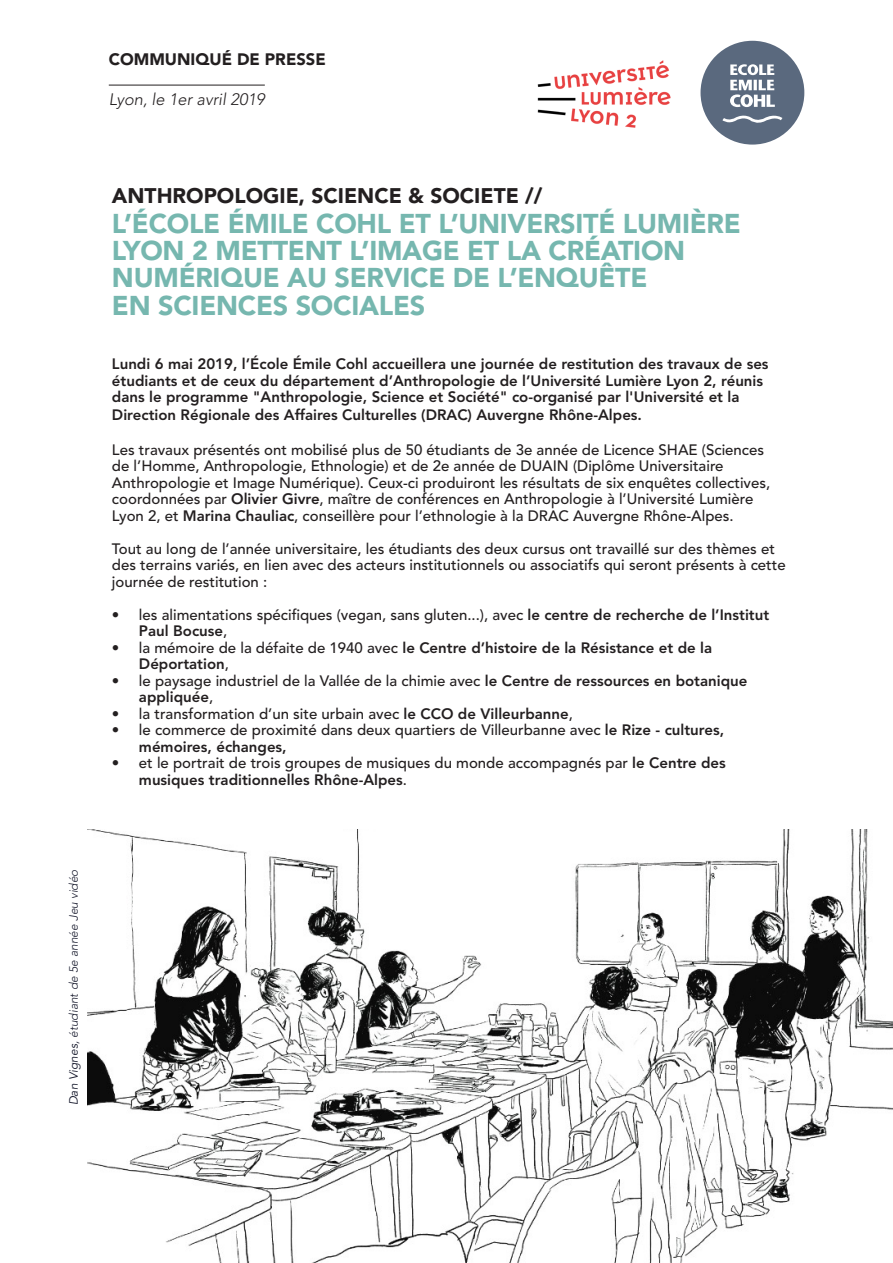
<style>
.page{position:relative;width:893px;height:1263px;background:#fff}
.page>*{position:absolute;margin:0;border:0;box-sizing:border-box;transform-origin:0 0}
.t1{font:900 27px/27px "Avenir LT Std";letter-spacing:-.01em;color:#76b7af}
.t2{font:900 21px "Avenir LT Std";color:#231f20}
.t3{font:italic 300 16.5px "Avenir LT Std";color:#231f20}
.t4{font:900 16.5px "Avenir LT Std";color:#231f20}
.t5{font:500 15px/16.5px "Avenir LT Std";color:#231f20}
.t6{font:800 15px/16.5px "Avenir LT Std";color:#231f20}
.t7{font:italic 300 12px "Avenir LT Std";color:#15182b}
.s1{font-weight:800}
.s2{font-weight:500}
.s3{font-weight:400}
</style>
<div class="page">
<div style="left:700px;top:41px;width:104px;height:104px;background:#5a697e;border-radius:50%"></div>
<hr style="left:109px;top:85px;width:156px;height:1px;background:#231f20">
<svg style="left:722px;top:64px;width:60px;height:59px"></svg>
<img style="left:88px;top:830px;width:804px;height:433px">
<img style="left:537px;top:60px;width:134px;height:68px">
<p class="t4" style="left:109px;top:49px;width:218px">COMMUNIQUÉ DE PRESSE</p>
<p class="t3" style="left:109px;top:89px;width:158px">Lyon, le 1er avril 2019</p>
<p class="t2" style="left:112px;top:183px;width:432px">ANTHROPOLOGIE, SCIENCE &amp; SOCIETE //</p>
<p class="t1" style="left:112px;top:210px;width:630px">L’ÉCOLE ÉMILE COHL ET L’UNIVERSITÉ LUMIÈRE<br>LYON 2 METTENT L’IMAGE ET LA CRÉATION</p>
<p class="t1" style="left:112px;top:264px;width:537px">NUMÉRIQUE AU SERVICE DE L’ENQUÊTE</p>
<p class="t1" style="left:112px;top:292px;width:315px">EN SCIENCES SOCIALES</p>
<p class="t6" style="left:112px;top:356px;width:658px">Lundi 6 mai 2019, l’École Émile Cohl accueillera une journée de restitution des travaux de ses étudiants et de ceux du département d’Anthropologie de l’Université Lumière Lyon 2, réunis dans le programme "Anthropologie, Science et Société" co-organisé par l'Université et la</p>
<p class="t6" style="left:112px;top:407px;width:532px">Direction Régionale des Affaires Culturelles (DRAC) Auvergne Rhône-Alpes.</p>
<p class="t5" style="left:112px;top:442px;width:660px">Les travaux présentés ont mobilisé plus de 50 étudiants de 3e année de Licence SHAE (Sciences de l’Homme, Anthropologie, Ethnologie) et de 2e année de DUAIN (Diplôme Universitaire Anthropologie et Image Numérique). Ceux-ci produiront les résultats de six enquêtes collectives, coordonnées par <span class="s1">Olivier Givre</span>, maître de conférences en Anthropologie à l’Université Lumière Lyon 2, et <span class="s1">Marina Chauliac</span>, conseillère pour l’ethnologie à la DRAC Auvergne Rhône-Alpes.</p>
<p class="t5" style="left:112px;top:541px;width:675px">Tout au long de l’année universitaire, les étudiants des deux cursus ont travaillé sur des thèmes et des terrains variés, en lien avec des acteurs institutionnels ou associatifs qui seront présents à cette journée de restitution :</p>
<p class="t5" style="left:139px;top:607px;width:632px;text-indent:-27px">• les alimentations spécifiques (vegan, sans gluten...), avec <span class="s1">le centre de recherche de l’Institut<br>Paul Bocuse</span>,</p>
<p class="t6" style="left:139px;top:639px;width:575px;text-indent:-27px"><span class="s2">• la mémoire de la défaite de 1940 avec</span> le Centre d’histoire de la Résistance et de la<br>Déportation<span class="s2">,</span></p>
<p class="t5" style="left:139px;top:673px;width:610px;text-indent:-27px">• le paysage industriel de la Vallée de la chimie avec <span class="s1">le Centre de ressources en botanique appliquée</span>,</p>
<p class="t5" style="left:112px;top:706px;width:462px">• la transformation d’un site urbain avec <span class="s1">le CCO de Villeurbanne</span>,</p>
<p class="t5" style="left:139px;top:722px;width:587px;text-indent:-27px">• le commerce de proximité dans deux quartiers de Villeurbanne avec <span class="s1">le Rize - cultures, mémoires, échanges,</span></p>
<p class="t5" style="left:139px;top:755px;width:588px;text-indent:-27px">• et le portrait de trois groupes de musiques du monde accompagnés par <span class="s1">le Centre des musiques traditionnelles Rhône-Alpes</span>.</p>
<p class="t7" style="left:67px;top:1105px;width:238px;rotate:-90deg"><span class="s3">Dan Vignes</span>, étudiant de 5e année Jeu vidéo</p>
</div>
